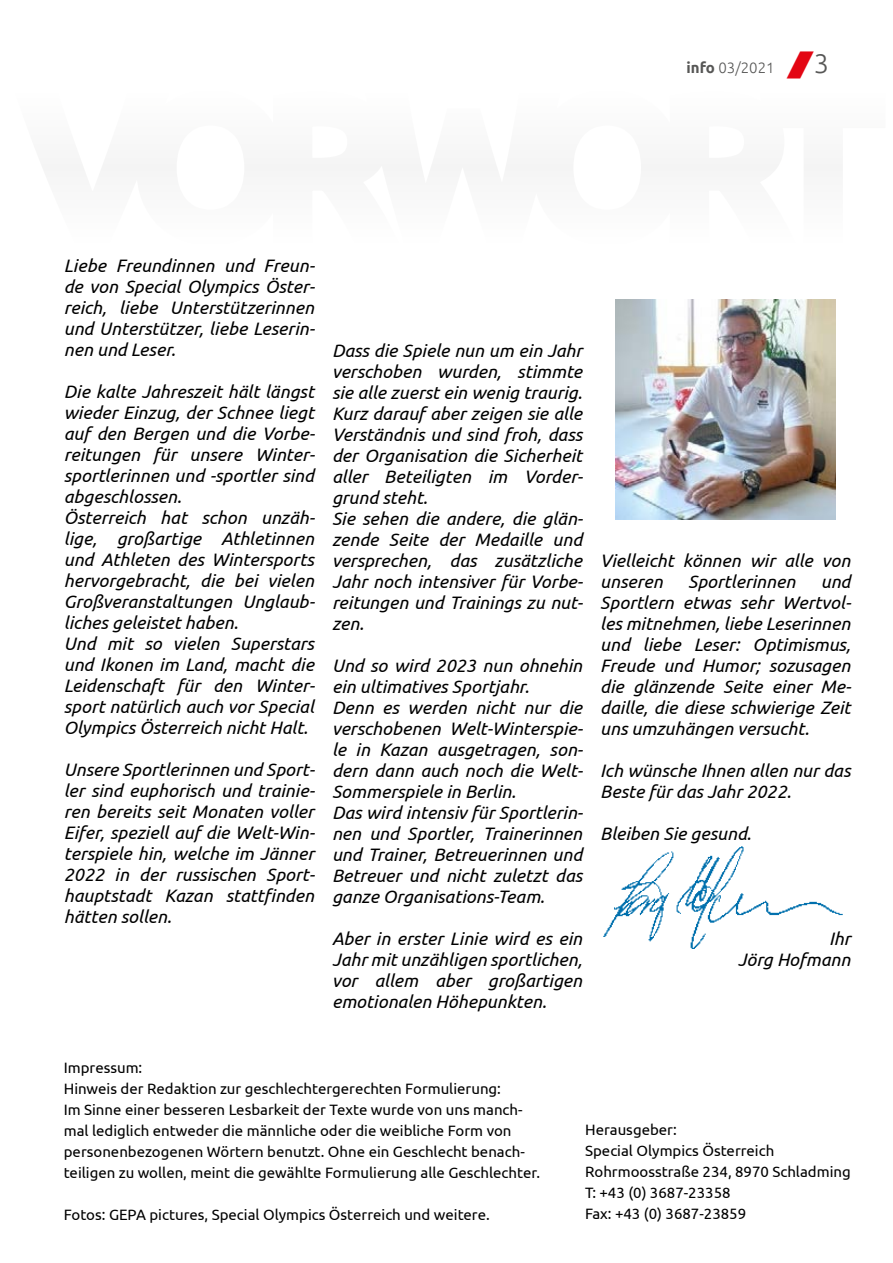
<style>
.page{position:relative;width:893px;height:1263px;background:#fff}
.page>*{position:absolute;margin:0;border:0;box-sizing:border-box;transform-origin:0 0}
.t1{font:300 27px "Ubuntu";color:#575756}
.t2{font:italic 18px/21px "Ubuntu";color:#000}
.t3{font:15px/21px "Ubuntu";color:#000}
.t4{font:300 15px "Ubuntu";color:#575756}
.s1{font-weight:700}
</style>
<div class="page">
<img style="left:615px;top:299px;width:220px;height:220px">
<img style="left:603px;top:847px;width:240px;height:101px">
<svg style="left:42px;top:164px;width:800px;height:7px"></svg>
<p class="t4" style="left:687px;top:58px;width:90px"><span class="s1">info</span> 03/2021</p>
<h1 class="t1" style="left:814px;top:47px;width:17px">3</h1>
<p class="t2" style="left:64px;top:254px;width:253px;text-align:justify">Liebe Freundinnen und Freun&shy;de von Special Olympics Öster&shy;reich, liebe Unterstützerinnen und Unterstützer, liebe Leserin&shy;nen und Leser.</p>
<p class="t2" style="left:64px;top:380px;width:253px">Die kalte Jahreszeit hält längst wieder Einzug, der Schnee liegt auf den Bergen und die Vorbe&shy;reitungen für unsere Winter&shy;sportlerinnen und -sportler sind abgeschlossen.<br>Österreich hat schon unzäh&shy;lige, großartige Athletinnen und Athleten des Wintersports hervorgebracht, die bei vielen<br>Großveranstaltungen Unglaub&shy;liches geleistet haben.<br>Und mit so vielen Superstars und Ikonen im Land, macht die<br>Leidenschaft für den Winter&shy;sport natürlich auch vor Special<br>Olympics Österreich nicht Halt.</p>
<p class="t2" style="left:64px;top:758px;width:253px;text-align:justify">Unsere Sportlerinnen und Sport&shy;ler sind euphorisch und trainie&shy;ren bereits seit Monaten voller Eifer, speziell auf die Welt-Win&shy;terspiele hin, welche im Jänner 2022 in der russischen Sport&shy;hauptstadt Kazan stattfinden hätten sollen.</p>
<p class="t2" style="left:332px;top:339px;width:253px">Dass die Spiele nun um ein Jahr verschoben wurden, stimmte sie alle zuerst ein wenig traurig.<br>Kurz darauf aber zeigen sie alle<br>Verständnis und sind froh, dass der Organisation die Sicherheit aller Beteiligten im Vorder&shy;grund steht.<br>Sie sehen die andere, die glän&shy;zende Seite der Medaille und versprechen, das zusätzliche<br>Jahr noch intensiver für Vorbe&shy;reitungen und Trainings zu nut&shy;zen.</p>
<p class="t2" style="left:332px;top:654px;width:253px">Und so wird 2023 nun ohnehin ein ultimatives Sportjahr.<br>Denn es werden nicht nur die verschobenen Welt-Winterspie&shy;le in Kazan ausgetragen, son&shy;dern dann auch noch die Welt-<br>Sommerspiele in Berlin.<br>Das wird intensiv für Sportlerin&shy;nen und Sportler, Trainerinnen und Trainer, Betreuerinnen und<br>Betreuer und nicht zuletzt das ganze Organisations-Team.</p>
<p class="t2" style="left:332px;top:928px;width:252px;text-align:justify">Aber in erster Linie wird es ein Jahr mit unzähligen sportlichen, vor allem aber großartigen emotionalen Höhepunkten.</p>
<p class="t2" style="left:600px;top:550px;width:252px">Vielleicht können wir alle von unseren</p>
<p class="t2" style="left:600px;top:571px;width:253px;text-align:justify;text-indent:221px">und Sportlern etwas sehr Wertvol&shy;les mitnehmen, liebe Leserinnen und liebe Leser: Optimismus, Freude und Humor; sozusagen die glänzende Seite einer Me&shy;daille, die diese schwierige Zeit uns umzuhängen versucht.</p>
<p class="t2" style="left:600px;top:760px;width:252px">Ich wünsche Ihnen allen nur das<br>Beste für das Jahr 2022.</p>
<p class="t2" style="left:600px;top:823px;width:153px">Bleiben Sie gesund.</p>
<p class="t2" style="left:688px;top:571px;width:109px">Sportlerinnen</p>
<p class="t2" style="left:738px;top:928px;width:114px;text-align:right">Ihr<br>Jörg Hofmann</p>
<p class="t3" style="left:64px;top:1057px;width:478px">Impressum:<br>Hinweis der Redaktion zur geschlechtergerechten Formulierung:<br>Im Sinne einer besseren Lesbarkeit der Texte wurde von uns manch&shy;mal lediglich entweder die männliche oder die weibliche Form von personenbezogenen Wörtern benutzt. Ohne ein Geschlecht benach&shy;teiligen zu wollen, meint die gewählte Formulierung alle Geschlechter.</p>
<p class="t3" style="left:64px;top:1204px;width:428px">Fotos: GEPA pictures, Special Olympics Österreich und weitere.</p>
<p class="t3" style="left:585px;top:1119px;width:267px">Herausgeber:<br>Special Olympics Österreich<br>Rohrmoosstraße 234, 8970 Schladming<br>T: +43 (0) 3687-23358<br>Fax: +43 (0) 3687-23859</p>
</div>
